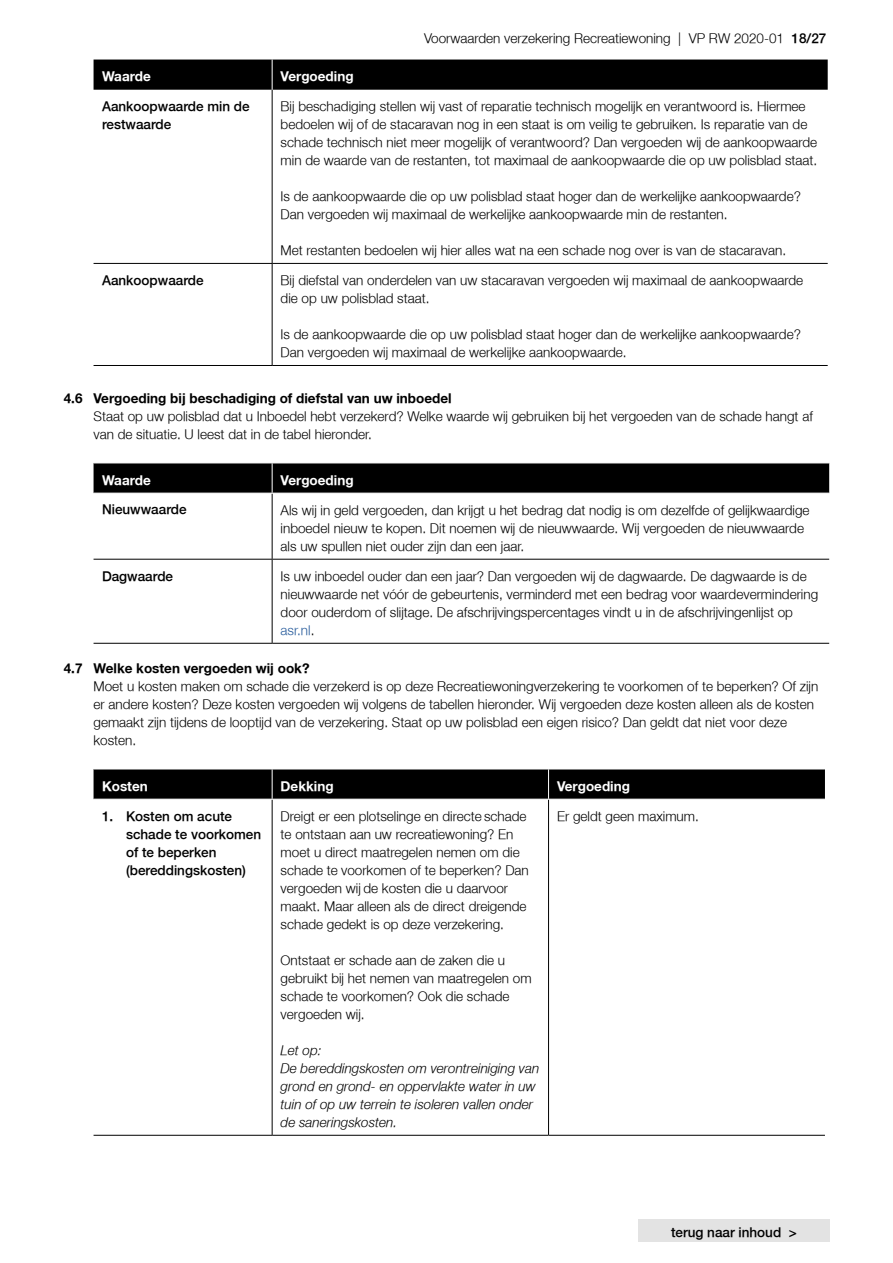
<style>
.page{position:relative;width:893px;height:1263px;background:#fff}
.page>*{position:absolute;margin:0;border:0;box-sizing:border-box;transform-origin:0 0}
.t1{font:300 13.5px/18px "Fortis Helvetica";color:#000}
.t2{font:300 13.5px/18px "Fortis Helvetica";color:#000}
.t3{font:italic 300 13.5px/18px "Fortis Helvetica";color:#000}
.t4{font:700 13.5px "Fortis Helvetica";color:#000}
.t5{font:700 13.5px "Fortis Helvetica";color:#fff}
.s1{font-style:inherit}
.s2{color:#275b9b}
</style>
<div class="page">
<div style="left:638px;top:1219px;width:192px;height:23px;background:#e3e3e3"></div>
<div style="left:94px;top:60px;width:734px;height:30px;background:#000"></div>
<hr style="left:272px;top:90px;width:1px;height:173px;background:#000">
<hr style="left:94px;top:263px;width:178px;height:1px;background:#000">
<hr style="left:272px;top:263px;width:556px;height:1px;background:#000">
<hr style="left:272px;top:264px;width:1px;height:101px;background:#000">
<hr style="left:94px;top:365px;width:178px;height:1px;background:#000">
<hr style="left:272px;top:365px;width:556px;height:1px;background:#000">
<hr style="left:272px;top:60px;width:1px;height:30px;background:#fff">
<div style="left:94px;top:464px;width:735px;height:29px;background:#000"></div>
<hr style="left:272px;top:493px;width:1px;height:66px;background:#000">
<hr style="left:94px;top:559px;width:178px;height:1px;background:#000">
<hr style="left:272px;top:559px;width:557px;height:1px;background:#000">
<hr style="left:272px;top:560px;width:1px;height:83px;background:#000">
<hr style="left:94px;top:643px;width:178px;height:1px;background:#000">
<hr style="left:272px;top:643px;width:557px;height:1px;background:#000">
<hr style="left:272px;top:463px;width:1px;height:30px;background:#fff">
<hr style="left:272px;top:493px;width:557px;height:1px;background:#fff">
<div style="left:94px;top:770px;width:731px;height:29px;background:#000"></div>
<hr style="left:272px;top:799px;width:1px;height:336px;background:#000">
<hr style="left:548px;top:799px;width:1px;height:336px;background:#000">
<hr style="left:94px;top:1135px;width:178px;height:1px;background:#000">
<hr style="left:272px;top:1135px;width:277px;height:1px;background:#000">
<hr style="left:549px;top:1135px;width:276px;height:1px;background:#000">
<hr style="left:272px;top:769px;width:1px;height:30px;background:#fff">
<hr style="left:548px;top:769px;width:1px;height:30px;background:#fff">
<hr style="left:272px;top:799px;width:277px;height:1px;background:#fff">
<p class="t1" style="left:424px;top:29px;width:404px">Voorwaarden verzekering Recreatiewoning | VP RW 2020-01 <span class="s1">18/27</span></p>
<p class="t5" style="left:102px;top:68px;width:50px">Waarde</p>
<p class="t5" style="left:281px;top:68px;width:74px">Vergoeding</p>
<p class="t2" style="left:102px;top:98px;width:149px">Aankoopwaarde min de restwaarde</p>
<p class="t1" style="left:281px;top:97px;width:538px">Bij beschadiging stellen wij vast of reparatie technisch mogelijk en verantwoord is. Hiermee bedoelen wij of de stacaravan nog in een staat is om veilig te gebruiken. Is reparatie van de schade technisch niet meer mogelijk of verantwoord? Dan vergoeden wij de aankoopwaarde min de waarde van de restanten, tot maximaal de aankoopwaarde die op uw polisblad staat.</p>
<p class="t1" style="left:281px;top:187px;width:522px">Is de aankoopwaarde die op uw polisblad staat hoger dan de werkelijke aankoopwaarde?<br>Dan vergoeden wij maximaal de werkelijke aankoopwaarde min de restanten.</p>
<p class="t1" style="left:281px;top:241px;width:507px">Met restanten bedoelen wij hier alles wat na een schade nog over is van de stacaravan.</p>
<p class="t2" style="left:102px;top:272px;width:103px">Aankoopwaarde</p>
<p class="t1" style="left:281px;top:271px;width:524px">Bij diefstal van onderdelen van uw stacaravan vergoeden wij maximaal de aankoopwaarde die op uw polisblad staat.</p>
<p class="t1" style="left:281px;top:325px;width:522px">Is de aankoopwaarde die op uw polisblad staat hoger dan de werkelijke aankoopwaarde?<br>Dan vergoeden wij maximaal de werkelijke aankoopwaarde.</p>
<p class="t4" style="left:64px;top:389px;width:389px">4.6 Vergoeding bij beschadiging of diefstal van uw inboedel</p>
<p class="t1" style="left:94px;top:407px;width:721px">Staat op uw polisblad dat u Inboedel hebt verzekerd? Welke waarde wij gebruiken bij het vergoeden van de schade hangt af van de situatie. U leest dat in de tabel hieronder.</p>
<p class="t5" style="left:102px;top:471px;width:50px">Waarde</p>
<p class="t5" style="left:281px;top:471px;width:74px">Vergoeding</p>
<p class="t2" style="left:102px;top:501px;width:86px">Nieuwwaarde</p>
<p class="t1" style="left:281px;top:501px;width:530px">Als wij in geld vergoeden, dan krijgt u het bedrag dat nodig is om dezelfde of gelijkwaardige inboedel nieuw te kopen. Dit noemen wij de nieuwwaarde. Wij vergoeden de nieuwwaarde als uw spullen niet ouder zijn dan een jaar.</p>
<p class="t2" style="left:102px;top:567px;width:73px">Dagwaarde</p>
<p class="t1" style="left:281px;top:567px;width:539px">Is uw inboedel ouder dan een jaar? Dan vergoeden wij de dagwaarde. De dagwaarde is de nieuwwaarde net vóór de gebeurtenis, verminderd met een bedrag voor waardevermindering door ouderdom of slijtage. De afschrijvingspercentages vindt u in de afschrijvingenlijst op <span class="s2">asr.nl</span>.</p>
<p class="t4" style="left:64px;top:659px;width:247px">4.7 Welke kosten vergoeden wij ook?</p>
<p class="t1" style="left:94px;top:677px;width:726px">Moet u kosten maken om schade die verzekerd is op deze Recreatiewoningverzekering te voorkomen of te beperken? Of zijn er andere kosten? Deze kosten vergoeden wij volgens de tabellen hieronder. Wij vergoeden deze kosten alleen als de kosten gemaakt zijn tijdens de looptijd van de verzekering. Staat op uw polisblad een eigen risico? Dan geldt dat niet voor deze kosten.</p>
<p class="t5" style="left:102px;top:777px;width:47px">Kosten</p>
<p class="t5" style="left:281px;top:777px;width:54px">Dekking</p>
<p class="t5" style="left:557px;top:777px;width:74px">Vergoeding</p>
<p class="t2" style="left:126px;top:807px;width:137px;text-indent:-24px">1. Kosten om acute schade te voorkomen of te beperken (bereddingskosten)</p>
<p class="t1" style="left:281px;top:807px;width:250px">Dreigt er een plotselinge en directe schade te ontstaan aan uw recreatiewoning? En moet u direct maatregelen nemen om die schade te voorkomen of te beperken? Dan vergoeden wij de kosten die u daarvoor maakt. Maar alleen als de direct dreigende schade gedekt is op deze verzekering.</p>
<p class="t1" style="left:281px;top:951px;width:253px">Ontstaat er schade aan de zaken die u gebruikt bij het nemen van maatregelen om schade te voorkomen? Ook die schade vergoeden wij.</p>
<p class="t3" style="left:281px;top:1041px;width:260px">Let op:<br>De bereddingskosten om verontreiniging van grond en grond- en oppervlakte water in uw tuin of op uw terrein te isoleren vallen onder de saneringskosten.</p>
<p class="t1" style="left:557px;top:807px;width:143px">Er geldt geen maximum.</p>
<p class="t2" style="left:671px;top:1224px;width:127px">terug naar inhoud &gt;</p>
</div>
